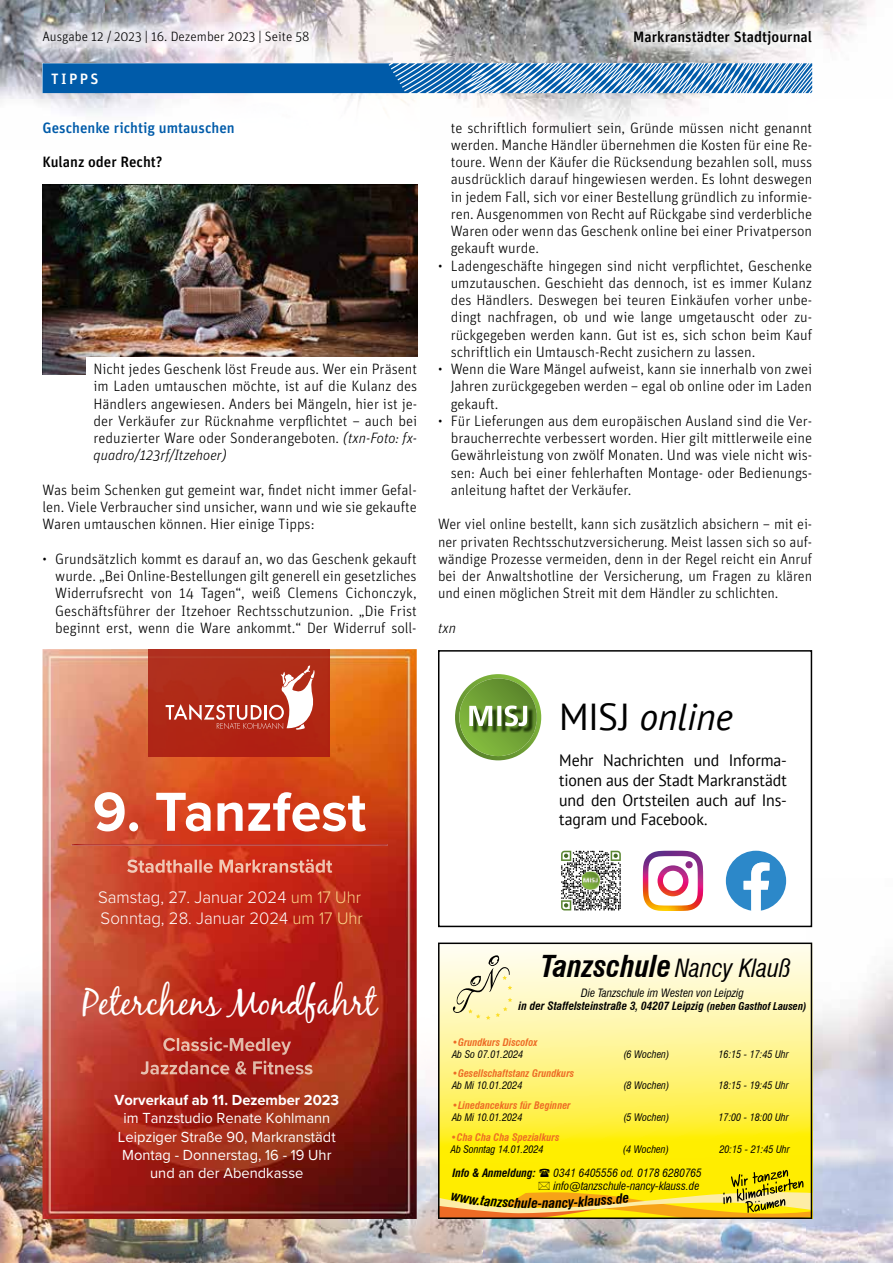
<style>
.page{position:relative;width:893px;height:1263px;background:#fff}
.page>*{position:absolute;margin:0;border:0;box-sizing:border-box;transform-origin:0 0}
.t1{font:700 57px "Proxima Nova";color:#fff}
.t2{font:italic 37.5px "PT Sans";letter-spacing:-.01em;color:#000}
.t3{font:36.6px "Black Jack";color:#fff}
.t4{font:italic 700 condensed 29.55px "Swiss 721 BT";color:#000}
.t5{font:300 17.25px/20.7px "Proxima Nova";color:#fff}
.t6{font:16.5px/19.8px "PT Sans";letter-spacing:-.005em;color:#000;text-align:justify;scale:.96 1}
.t7{font:15.15px/18.1px "Proxima Nova";color:#fff;text-align:center}
.t8{font:700 15.15px "Proxima Nova";color:#fff}
.t9{font:300 15px/17.2px "Unit OT";letter-spacing:-.005em;color:#000;text-align:justify}
.t10{font:500 15px "Unit OT";color:#000}
.t11{font:500 15px "Unit OT";color:#005ba9}
.t12{font:500 15px "Unit OT";letter-spacing:.16em;color:#fff}
.t13{font:italic 300 15px "Unit OT";color:#000}
.t14{font:300 13.5px "Unit OT";color:#000}
.t15{font:italic 700 condensed 13.5px "Swiss 721 BT";color:#000}
.t16{font:italic 700 condensed 11.25px/13.5px "Swiss 721 BT";color:#000;text-align:center}
.t17{font:italic condensed 11.25px/13.5px "Swiss 721 BT";color:#000}
.t18{font:italic condensed 10.2px "Swiss 721 BT";color:#000}
.t19{font:italic 700 condensed 10.2px "Swiss 721 BT";color:#ed6b25}
.s1{font-style:italic}
.s2{color:#fcd789}
.s3{font-style:normal}
.s4{font-weight:400;font-size:24.6px}
.s5{font-weight:400}
.s6{font-size:10.5px}
</style>
<div class="page">
<img style="left:0;top:0;width:874px;height:133px">
<svg style="left:43px;top:63px;width:769px;height:30px;background:#3a80bc"></svg>
<img style="left:0;top:879px;width:483px;height:384px">
<img style="left:805px;top:879px;width:54px;height:384px">
<img style="left:483px;top:1219px;width:322px;height:44px">
<img style="left:859px;top:968px;width:34px;height:295px">
<img style="left:43px;top:184px;width:374px;height:190px">
<div style="left:86px;top:357px;width:338px;height:41px;background:#fff"></div>
<img style="left:43px;top:649px;width:374px;height:570px">
<img style="left:149px;top:649px;width:180px;height:108px">
<svg style="left:166px;top:665px;width:149px;height:65px;background:#bf5142"></svg>
<img style="left:127px;top:859px;width:205px;height:14px">
<img style="left:71px;top:844px;width:317px;height:2px">
<img style="left:163px;top:1037px;width:128px;height:18px">
<img style="left:141px;top:1060px;width:172px;height:14px">
<svg style="left:438px;top:942px;width:374px;height:226px;background:#faf080"></svg>
<svg style="left:438px;top:650px;width:374px;height:277px"></svg>
<svg style="left:451px;top:674px;width:94px;height:86px"></svg>
<svg style="left:643px;top:851px;width:60px;height:60px"></svg>
<svg style="left:726px;top:851px;width:60px;height:60px"></svg>
<svg style="left:561px;top:851px;width:60px;height:59px"></svg>
<img style="left:25px;top:14px;width:301px;height:47px">
<img style="left:617px;top:14px;width:212px;height:48px">
<svg style="left:438px;top:1168px;width:374px;height:51px;background:#eacc19"></svg>
<p class="t14" style="left:43px;top:29px;width:269px">Ausgabe 12 / 2023 | 16. Dezember 2023 | Seite 58</p>
<p class="t10" style="left:633px;top:28px;width:180px">Markranstädter Stadtjournal</p>
<p class="t12" style="left:51px;top:70px;width:49px">TIPPS</p>
<p class="t11" style="left:43px;top:118px;width:194px">Geschenke richtig umtauschen</p>
<p class="t10" style="left:43px;top:153px;width:122px">Kulanz oder Recht?</p>
<p class="t9" style="left:93px;top:360px;width:325px">Nicht jedes Geschenk löst Freude aus. Wer ein Präsent im Laden umtauschen möchte, ist auf die Kulanz des Händlers angewiesen. Anders bei Mängeln, hier ist je&shy;der Verkäufer zur Rücknahme verpflichtet – auch bei reduzierter Ware oder Sonderangeboten. <span class="s1">(txn-Foto: fx&shy;quadro/123rf/Itzehoer)</span></p>
<p class="t9" style="left:43px;top:481px;width:376px">Was beim Schenken gut gemeint war, findet nicht immer Gefal&shy;len. Viele Verbraucher sind unsicher, wann und wie sie gekaufte Waren umtauschen können. Hier einige Tipps:</p>
<p class="t9" style="left:55px;top:550px;width:363px;text-indent:-13px">• Grundsätzlich kommt es darauf an, wo das Geschenk gekauft wurde. „Bei Online-Bestellungen gilt generell ein gesetzliches Widerrufsrecht von 14 Tagen“, weiß Clemens Cichonczyk, Geschäftsführer der Itzehoer Rechtsschutzunion. „Die Frist beginnt erst, wenn die Ware ankommt.“ Der Widerruf soll-</p>
<p class="t9" style="left:451px;top:119px;width:363px">te schriftlich formuliert sein, Gründe müssen nicht genannt werden. Manche Händler übernehmen die Kosten für eine Re&shy;toure. Wenn der Käufer die Rücksendung bezahlen soll, muss ausdrücklich darauf hingewiesen werden. Es lohnt deswegen in jedem Fall, sich vor einer Bestellung gründlich zu informie&shy;ren. Ausgenommen von Recht auf Rückgabe sind verderbliche Waren oder wenn das Geschenk online bei einer Privatperson gekauft wurde.</p>
<p class="t9" style="left:451px;top:257px;width:363px;text-indent:-13px">• Ladengeschäfte hingegen sind nicht verpflichtet, Geschenke umzutauschen. Geschieht das dennoch, ist es immer Kulanz des Händlers. Deswegen bei teuren Einkäufen vorher unbe&shy;dingt nachfragen, ob und wie lange umgetauscht oder zu&shy;rückgegeben werden kann. Gut ist es, sich schon beim Kauf schriftlich ein Umtausch-Recht zusichern zu lassen.</p>
<p class="t9" style="left:451px;top:360px;width:363px;text-indent:-13px">• Wenn die Ware Mängel aufweist, kann sie innerhalb von zwei Jahren zurückgegeben werden – egal ob online oder im Laden gekauft.</p>
<p class="t9" style="left:451px;top:412px;width:363px;text-indent:-13px">• Für Lieferungen aus dem europäischen Ausland sind die Ver&shy;braucherrechte verbessert worden. Hier gilt mittlerweile eine Gewährleistung von zwölf Monaten. Und was viele nicht wis&shy;sen: Auch bei einer fehlerhaften Montage- oder Bedienungs&shy;anleitung haftet der Verkäufer.</p>
<p class="t9" style="left:438px;top:516px;width:376px">Wer viel online bestellt, kann sich zusätzlich absichern – mit ei&shy;ner privaten Rechtsschutzversicherung. Meist lassen sich so auf&shy;wändige Prozesse vermeiden, denn in der Regel reicht ein Anruf bei der Anwaltshotline der Versicherung, um Fragen zu klären und einen möglichen Streit mit dem Händler zu schlichten.</p>
<p class="t13" style="left:438px;top:619px;width:20px">txn</p>
<h1 class="t1" style="left:93px;top:769px;width:275px">9. Tanzfest</h1>
<p class="t5" style="left:98px;top:886px;width:266px">Samstag, 27. Januar 2024 <span class="s2">um 17 Uhr<br></span>Sonntag, 28. Januar 2024 <span class="s2">um 17 Uhr</span></p>
<h3 class="t3" style="left:83px;top:980px;width:295px">Peterchens Mondfahrt</h3>
<p class="t8" style="left:114px;top:1089px;width:226px">Vorverkauf ab 11. Dezember 2023</p>
<p class="t7" style="left:118px;top:1108px;width:219px">im Tanzstudio Renate Kohlmann<br>Leipziger Straße 90, Markranstädt<br>Montag - Donnerstag, 16 - 19 Uhr und an der Abendkasse</p>
<h2 class="t2" style="left:559px;top:693px;width:175px"><span class="s3">MISJ</span> online</h2>
<p class="t6" style="left:559px;top:750px;width:239px">Mehr Nachrichten und Informa&shy;tionen aus der Stadt Markranstädt und den Ortsteilen auch auf Ins&shy;tagram und Facebook.</p>
<h3 class="t4" style="left:541px;top:948px;width:251px">Tanzschule <span class="s4">Nancy Klauß</span></h3>
<p class="t16" style="left:519px;top:986px;width:290px"><span class="s5">Die Tanzschule im Westen von Leipzig<br></span>in der Staffelsteinstraße 3, 04207 Leipzig <span class="s6">(neben Gasthof Lausen)</span></p>
<p class="t19" style="left:452px;top:1036px;width:87px">•Grundkurs Discofox</p>
<p class="t18" style="left:452px;top:1048px;width:73px">Ab So 07.01.2024</p>
<p class="t18" style="left:623px;top:1048px;width:48px">(6 Wochen)</p>
<p class="t18" style="left:718px;top:1048px;width:72px">16:15 - 17:45 Uhr</p>
<p class="t19" style="left:452px;top:1067px;width:124px">•Gesellschaftstanz Grundkurs</p>
<p class="t18" style="left:452px;top:1079px;width:72px">Ab Mi 10.01.2024</p>
<p class="t18" style="left:623px;top:1079px;width:48px">(8 Wochen)</p>
<p class="t18" style="left:718px;top:1079px;width:72px">18:15 - 19:45 Uhr</p>
<p class="t19" style="left:452px;top:1099px;width:120px">•Linedancekurs für Beginner</p>
<p class="t18" style="left:452px;top:1111px;width:72px">Ab Mi 10.01.2024</p>
<p class="t18" style="left:623px;top:1111px;width:48px">(5 Wochen)</p>
<p class="t18" style="left:718px;top:1111px;width:72px">17:00 - 18:00 Uhr</p>
<p class="t19" style="left:451px;top:1131px;width:110px">•Cha Cha Cha Spezialkurs</p>
<p class="t18" style="left:451px;top:1143px;width:94px">Ab Sonntag 14.01.2024</p>
<p class="t18" style="left:623px;top:1143px;width:48px">(4 Wochen)</p>
<p class="t18" style="left:719px;top:1143px;width:72px">20:15 - 21:45 Uhr</p>
<p class="t16" style="left:452px;top:1166px;width:85px">Info &amp; Anmeldung:</p>
<p class="t17" style="left:553px;top:1166px;width:150px">0341 6405556 od. 0178 6280765 info@tanzschule-nancy-klauss.de</p>
<p class="t15" style="left:531px;top:1195px;width:19px">e-n</p>
<p class="t15" style="left:594px;top:1193px;width:30px;rotate:-5deg">uss.d</p>
</div>
